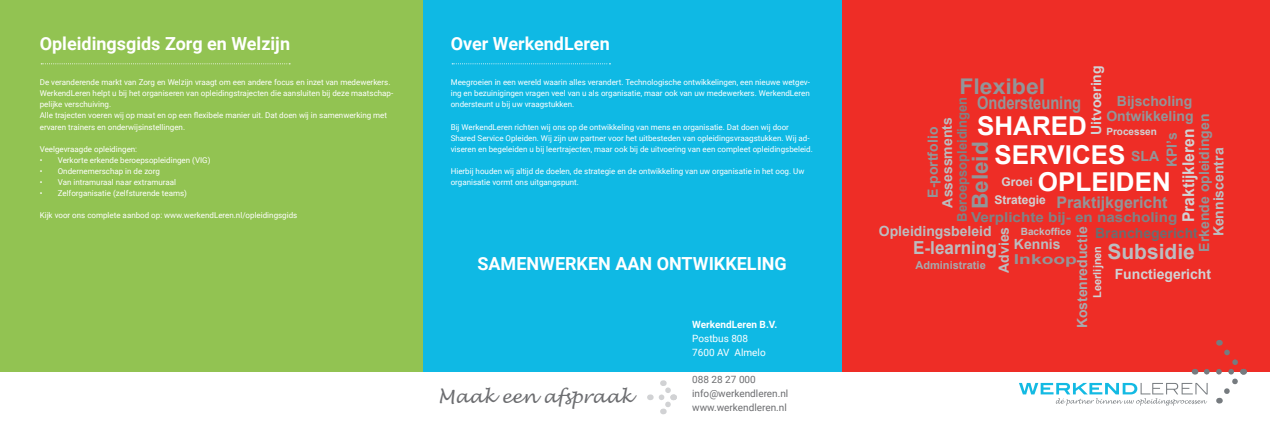
<style>
.page{position:relative;width:1270px;height:437px;background:#fff}
.page>*{position:absolute;margin:0;border:0;box-sizing:border-box;transform-origin:0 0}
.t1{font:700 26px "Arial";color:#fff}
.t2{font:700 22.1px "Arial";color:#939598}
.t3{font:700 21.6px "Arial";color:#939598;scale:1.07 1}
.t4{font:700 21px "Arial";color:#bcbdc0}
.t5{font:700 18px "Roboto";color:#fff}
.t6{font:italic 18px "Lucida Handwriting";color:#6c6d70}
.t7{font:700 17.9px "Arial";color:#bcbdc0;scale:.96 1}
.t8{font:700 17.7px "Arial";color:#939598;scale:.83 1}
.t9{font:700 16.3px "Arial";color:#d1d2d4;scale:.96 1}
.t10{font:700 16px "Arial";color:#939598}
.t11{font:700 14px "Arial";color:#939598}
.t12{font:700 14px "Arial";color:#bcbdc0}
.t13{font:700 14px "Arial";color:#d1d2d4}
.t14{font:700 14px "Arial";color:#6c6d70}
.t15{font:700 14px "Arial";color:#a8a9ad}
.t16{font:700 13.7px "Arial";color:#808285;scale:1.11 1}
.t17{font:700 13.7px "Arial";color:#939598;scale:1.4 1}
.t18{font:700 13.4px "Arial";color:#808285}
.t19{font:700 12px "Arial";color:#d1d2d4}
.t20{font:700 11px "Arial";color:#a8a9ad}
.t21{font:700 11px "Arial";color:#d1d2d4}
.t22{font:10px/14px "Roboto";color:#6c6d70}
.t23{font:10px/14px "Roboto";color:#fff}
.t24{font:700 10px "Roboto";color:#fff}
.t25{font:700 10px "Arial";color:#bcbdc0}
.t26{font:700 10px "Arial";color:#d1d2d4}
.t27{font:8px/11px "Roboto";color:#fff}
</style>
<div class="page">
<div style="left:842px;top:0;width:428px;height:371px;background:#ee2d26"></div>
<div style="left:422px;top:0;width:420px;height:371px;background:#0fb9e4"></div>
<div style="left:0;top:0;width:422px;height:371px;background:#92c352"></div>
<svg style="left:1019px;top:340px;width:228px;height:65px"></svg>
<svg style="left:658px;top:380px;width:19px;height:35px"></svg>
<svg style="left:452px;top:63px;width:158px;height:1px"></svg>
<svg style="left:41px;top:63px;width:249px;height:1px"></svg>
<h3 class="t5" style="left:40px;top:31px;width:252px">Opleidingsgids Zorg en Welzijn</h3>
<h3 class="t5" style="left:451px;top:31px;width:161px">Over WerkendLeren</h3>
<p class="t27" style="left:40px;top:77px;width:355px">De veranderende markt van Zorg en Welzijn vraagt om een andere focus en inzet van medewerkers.<br>WerkendLeren helpt u bij het organiseren van opleidingstrajecten die aansluiten bij deze maatschap&shy;pelijke verschuiving.<br>Alle trajecten voeren wij op maat en op een flexibele manier uit. Dat doen wij in samenwerking met ervaren trainers en onderwijsinstellingen.</p>
<p class="t27" style="left:40px;top:143px;width:99px">Veelgevraagde opleidingen:</p>
<p class="t27" style="left:40px;top:154px;width:172px">• Verkorte erkende beroepsopleidingen (VIG)</p>
<p class="t27" style="left:40px;top:165px;width:122px">• Ondernemerschap in de zorg</p>
<p class="t27" style="left:40px;top:176px;width:138px">• Van intramuraal naar extramuraal</p>
<p class="t27" style="left:40px;top:187px;width:149px">• Zelforganisatie (zelfsturende teams)</p>
<p class="t27" style="left:40px;top:209px;width:259px">Kijk voor ons complete aanbod op: www.werkendLeren.nl/opleidingsgids</p>
<p class="t27" style="left:451px;top:77px;width:361px;text-align:justify">Meegroeien in een wereld waarin alles verandert. Technologische ontwikkelingen, een nieuwe wetgev&shy;ing en bezuinigingen vragen veel van u als organisatie, maar ook van uw medewerkers. WerkendLeren ondersteunt u bij uw vraagstukken.</p>
<p class="t27" style="left:451px;top:121px;width:364px">Bij WerkendLeren richten wij ons op de ontwikkeling van mens en organisatie. Dat doen wij door<br>Shared Service Opleiden. Wij zijn uw partner voor het uitbesteden van opleidingsvraagstukken. Wij ad&shy;viseren en begeleiden u bij leertrajecten, maar ook bij de uitvoering van een compleet opleidingsbeleid.</p>
<p class="t27" style="left:451px;top:165px;width:355px">Hierbij houden wij altijd de doelen, de strategie en de ontwikkeling van uw organisatie in het oog. Uw organisatie vormt ons uitgangspunt.</p>
<h3 class="t5" style="left:477px;top:251px;width:311px">SAMENWERKEN AAN ONTWIKKELING</h3>
<h3 class="t6" style="left:438px;top:386px;width:196px">Maak een afspraak</h3>
<p class="t24" style="left:692px;top:317px;width:87px">WerkendLeren B.V.</p>
<p class="t23" style="left:692px;top:331px;width:75px">Postbus 808<br>7600 AV Almelo</p>
<p class="t22" style="left:692px;top:372px;width:98px">088 28 27 000 info@werkendleren.nl www.werkendleren.nl</p>
<h3 class="t13" style="left:1086px;top:135px;width:71px;rotate:-90deg">Uitvoering</h3>
<h3 class="t3" style="left:959px;top:71px;width:82px">Flexibel</h3>
<h3 class="t11" style="left:1117px;top:91px;width:77px">Bijscholing</h3>
<h3 class="t8" style="left:977px;top:90px;width:127px">Ondersteuning</h3>
<h3 class="t18" style="left:953px;top:222px;width:126px;rotate:-90deg">Beroepsopleidingen</h3>
<h3 class="t11" style="left:1106px;top:106px;width:89px">Ontwikkeling</h3>
<h3 class="t11" style="left:1194px;top:251px;width:139px;rotate:-90deg">Erkende opleidingen</h3>
<h1 class="t1" style="left:977px;top:107px;width:111px">SHARED</h1>
<h1 class="t1" style="left:994px;top:136px;width:133px">SERVICES</h1>
<h1 class="t1" style="left:1038px;top:163px;width:134px">OPLEIDEN</h1>
<h3 class="t10" style="left:1056px;top:190px;width:113px">Praktijkgericht</h3>
<h3 class="t12" style="left:937px;top:207px;width:92px;rotate:-90deg">A mssess ne s t</h3>
<h3 class="t11" style="left:923px;top:198px;width:72px;rotate:-90deg">E-portfolio</h3>
<p class="t26" style="left:1106px;top:124px;width:52px">Processen</p>
<h3 class="t9" style="left:1177px;top:222px;width:99px;rotate:-90deg">Praktijkleren</h3>
<h3 class="t4" style="left:1107px;top:236px;width:89px">Subsidie</h3>
<h3 class="t11" style="left:1162px;top:167px;width:37px;rotate:-90deg">KPI’s</h3>
<h2 class="t2" style="left:964px;top:209px;width:69px;rotate:-90deg">Beleid</h2>
<h3 class="t12" style="left:1209px;top:236px;width:90px;rotate:-90deg">Kenniscentra</h3>
<h3 class="t11" style="left:1131px;top:146px;width:30px">SLA</h3>
<h3 class="t19" style="left:1001px;top:174px;width:33px">Groei</h3>
<h3 class="t19" style="left:994px;top:191px;width:53px">Strategie</h3>
<h3 class="t16" style="left:971px;top:207px;width:187px">Verplichte bij- en nascholing</h3>
<h3 class="t21" style="left:1089px;top:298px;width:53px;rotate:-90deg">Leerlijnen</h3>
<h3 class="t12" style="left:879px;top:221px;width:114px">Opleidingsbeleid</h3>
<h3 class="t20" style="left:915px;top:257px;width:72px">Administratie</h3>
<h3 class="t15" style="left:1072px;top:328px;width:103px;rotate:-90deg">Kostenreductie</h3>
<p class="t25" style="left:1021px;top:224px;width:52px">Backoffice</p>
<h3 class="t12" style="left:994px;top:272px;width:47px;rotate:-90deg">Advies</h3>
<h3 class="t14" style="left:1095px;top:223px;width:104px">Branchegericht</h3>
<h3 class="t12" style="left:1014px;top:234px;width:48px">Kennis</h3>
<h3 class="t7" style="left:913px;top:235px;width:89px">E-learning</h3>
<h3 class="t17" style="left:1014px;top:249px;width:46px">Inkoop</h3>
<h3 class="t13" style="left:1115px;top:264px;width:98px">Functiegericht</h3>
</div>
